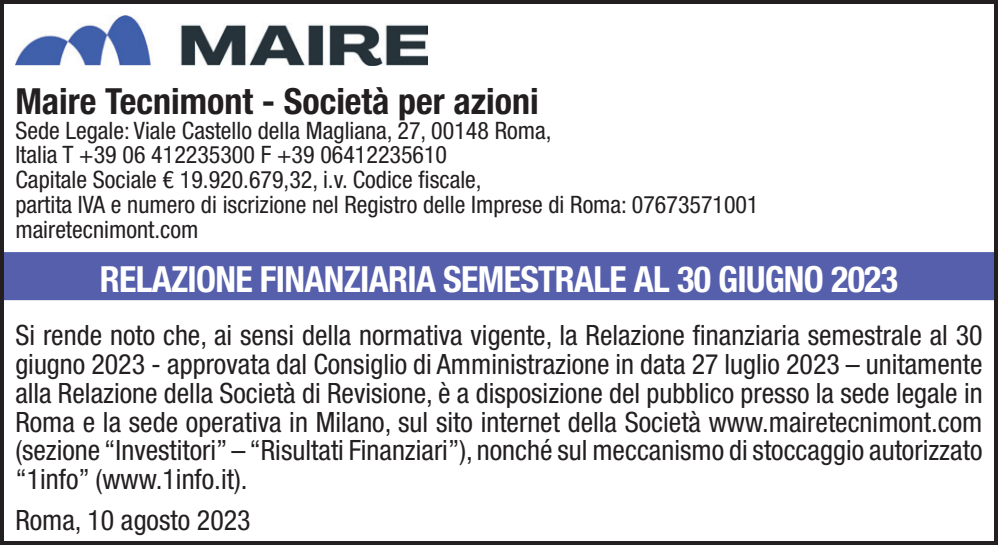
<style>
.page{position:relative;width:998px;height:545px;background:#fff}
.page>*{position:absolute;margin:0;border:0;box-sizing:border-box;transform-origin:0 0}
.t1{font:700 condensed 36px "Helvetica Neue LT Std";letter-spacing:-.02em;color:#fff}
.t2{font:700 condensed 36px "Helvetica Neue LT Std";color:#231f20}
.t3{font:condensed 28px/28.8px "Helvetica Neue LT Std";color:#231f20;text-align:justify}
.t4{font:condensed 24px/24.8px "Helvetica Neue LT Std";color:#231f20}
</style>
<div class="page">
<div style="left:4px;top:252px;width:990px;height:48px;background:#565fab"></div>
<div style="left:0;top:0;width:998px;height:544px;border:4px solid #231f20"></div>
<img style="left:15px;top:15px;width:412px;height:50px">
<p class="t2" style="left:15px;top:79px;width:525px">Maire Tecnimont - Società per azioni</p>
<p class="t4" style="left:15px;top:117px;width:745px">Sede Legale: Viale Castello della Magliana, 27, 00148 Roma,<br>Italia T +39 06 412235300 F +39 06412235610<br>Capitale Sociale € 19.920.679,32, i.v. Codice fiscale,<br>partita IVA e numero di iscrizione nel Registro delle Imprese di Roma: 07673571001 mairetecnimont.com</p>
<p class="t1" style="left:100px;top:257px;width:800px">RELAZIONE FINANZIARIA SEMESTRALE AL 30 GIUGNO 2023</p>
<p class="t3" style="left:15px;top:320px;width:969px">Si rende noto che, ai sensi della normativa vigente, la Relazione finanziaria semestrale al 30 giugno 2023 - approvata dal Consiglio di Amministrazione in data 27 luglio 2023 – unitamente alla Relazione della Società di Revisione, è a disposizione del pubblico presso la sede legale in Roma e la sede operativa in Milano, sul sito internet della Società www.mairetecnimont.com (sezione “Investitori” – “Risultati Finanziari”), nonché sul meccanismo di stoccaggio autorizzato “1info” (www.1info.it).</p>
<p class="t3" style="left:15px;top:504px;width:237px">Roma, 10 agosto 2023</p>
</div>
